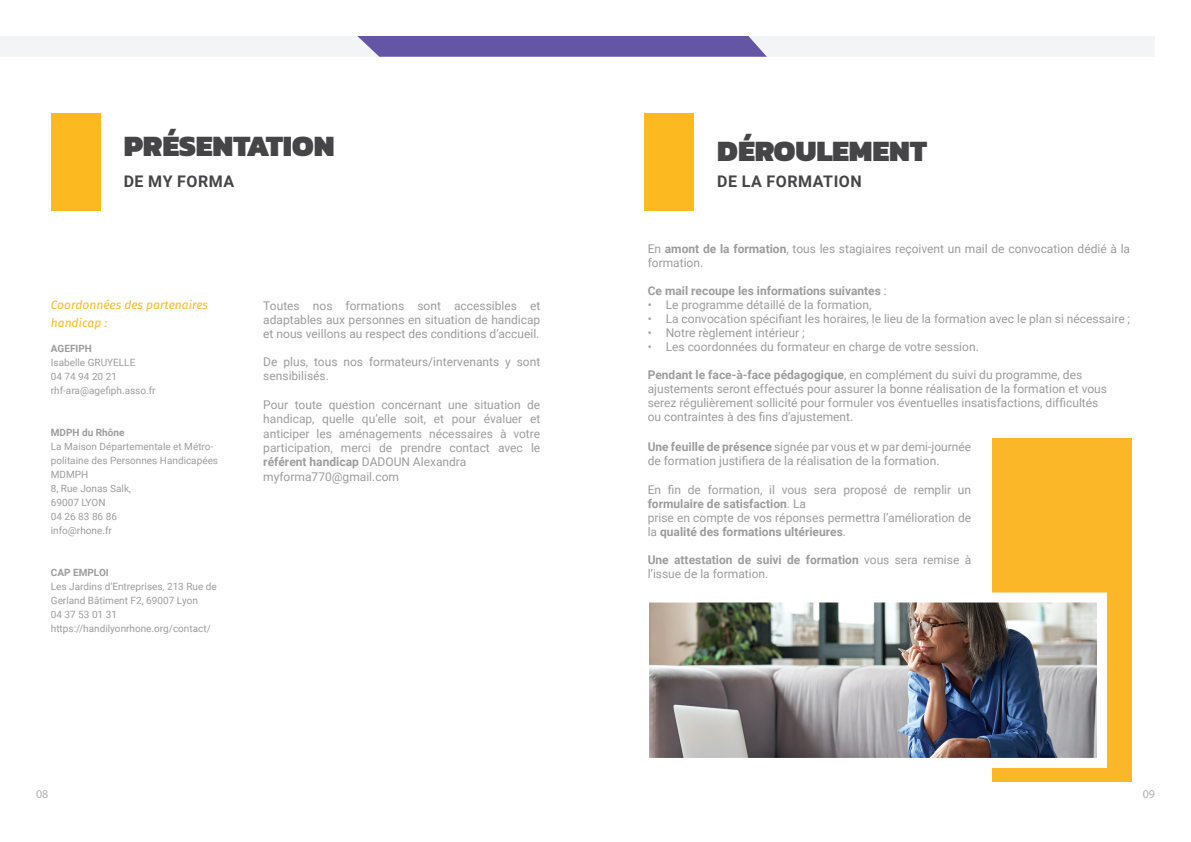
<style>
.page{position:relative;width:1191px;height:842px;background:#fff}
.page>*{position:absolute;margin:0;border:0;box-sizing:border-box;transform-origin:0 0}
.t1{font:900 30px "Kanit";color:#454547}
.t2{font:700 16px "Roboto";letter-spacing:.035em;color:#454547}
.t3{font:12px/14px "Roboto";color:#9c9c9c}
.t4{font:12px/14.4px "Roboto";color:#9c9d9c}
.t5{font:700 12px "Roboto";color:#9c9c9c}
.t6{font:italic 12px/18px "Fira Sans";color:#fdba20}
.t7{font:12px "Myriad Pro";color:#b4afaf}
.t8{font:10px/14px "Roboto";color:#9c9d9c}
.t9{font:700 10px "Roboto";color:#9c9d9c}
.s1{font-weight:700}
.s2{font-weight:400}
</style>
<div class="page">
<div style="left:51px;top:113px;width:49px;height:97px;background:#fdba20"></div>
<div style="left:644px;top:113px;width:50px;height:97px;background:#fdba20"></div>
<svg style="left:0;top:36px;width:1155px;height:21px"></svg>
<div style="left:992px;top:438px;width:140px;height:343px;background:#fcb728"></div>
<img style="left:650px;top:603px;width:446px;height:154px">
<div style="left:639px;top:592px;width:468px;height:176px;border:10px solid #fff"></div>
<h1 class="t1" style="left:124px;top:121px;width:212px">PRÉSENTATION</h1>
<h1 class="t1" style="left:717px;top:125px;width:211px">DÉROULEMENT</h1>
<h2 class="t2" style="left:124px;top:170px;width:112px">DE MY FORMA</h2>
<h2 class="t2" style="left:717px;top:170px;width:146px">DE LA FORMATION</h2>
<p class="t6" style="left:51px;top:295px;width:159px">Coordonnées des partenaires handicap :</p>
<p class="t9" style="left:51px;top:341px;width:43px">AGEFIPH</p>
<p class="t8" style="left:51px;top:355px;width:106px">Isabelle GRUYELLE<br>04 74 94 20 21 rhf-ara@agefiph.asso.fr</p>
<p class="t9" style="left:51px;top:425px;width:75px">MDPH du Rhône</p>
<p class="t8" style="left:51px;top:439px;width:169px">La Maison Départementale et Métro&shy;politaine des Personnes Handicapées<br>MDMPH<br>8, Rue Jonas Salk,<br>69007 LYON<br>04 26 83 86 86<br>info@rhone.fr</p>
<p class="t9" style="left:51px;top:565px;width:59px">CAP EMPLOI</p>
<p class="t8" style="left:51px;top:579px;width:167px">Les Jardins d’Entreprises, 213 Rue de<br>Gerland Bâtiment F2, 69007 Lyon<br>04 37 53 01 31 https://handilyonrhone.org/contact/</p>
<p class="t3" style="left:263px;top:298px;width:278px;text-align:justify">Toutes nos formations sont accessibles et adaptables aux personnes en situation de handicap et nous veillons au respect des conditions d’accueil.</p>
<p class="t3" style="left:263px;top:354px;width:278px">De plus, tous nos formateurs/intervenants y sont sensibilisés.</p>
<p class="t4" style="left:263px;top:397px;width:278px">Pour toute question concernant une situation de handicap, quelle qu’elle soit, et pour évaluer et anticiper les aménagements nécessaires à votre participation, merci de prendre contact avec le <span class="s1">référent handicap</span> DADOUN Alexandra myforma770@gmail.com</p>
<p class="t3" style="left:647px;top:241px;width:484px">En <span class="s1">amont de la formation</span>, tous les stagiaires reçoivent un mail de convocation dédié à la formation.</p>
<p class="t5" style="left:647px;top:282px;width:241px">Ce mail recoupe les informations suivantes <span class="s2">:</span></p>
<p class="t3" style="left:647px;top:297px;width:225px">• Le programme détaillé de la formation,</p>
<p class="t3" style="left:647px;top:311px;width:484px">• La convocation spécifiant les horaires, le lieu de la formation avec le plan si nécessaire ;</p>
<p class="t3" style="left:647px;top:325px;width:158px">• Notre règlement intérieur ;</p>
<p class="t3" style="left:647px;top:339px;width:333px">• Les coordonnées du formateur en charge de votre session.</p>
<p class="t3" style="left:647px;top:367px;width:461px"><span class="s1">Pendant le face-à-face pédagogique</span>, en complément du suivi du programme, des ajustements seront effectués pour assurer la bonne réalisation de la formation et vous serez régulièrement sollicité pour formuler vos éventuelles insatisfactions, difficultés ou contraintes à des fins d’ajustement.</p>
<p class="t3" style="left:647px;top:439px;width:325px"><span class="s1">Une feuille de présence</span> signée par vous et w par demi-journée de formation justifiera de la réalisation de la formation.</p>
<p class="t3" style="left:647px;top:482px;width:325px">En fin de formation, il vous sera proposé de remplir un <span class="s1">formulaire de satisfaction</span>. La<br>prise en compte de vos réponses permettra l’amélioration de la <span class="s1">qualité des formations ultérieures</span>.</p>
<p class="t3" style="left:647px;top:552px;width:325px"><span class="s1">Une attestation de suivi de formation</span> vous sera remise à l’issue de la formation.</p>
<p class="t7" style="left:36px;top:787px;width:14px">08</p>
<p class="t7" style="left:1142px;top:786px;width:14px">09</p>
</div>
